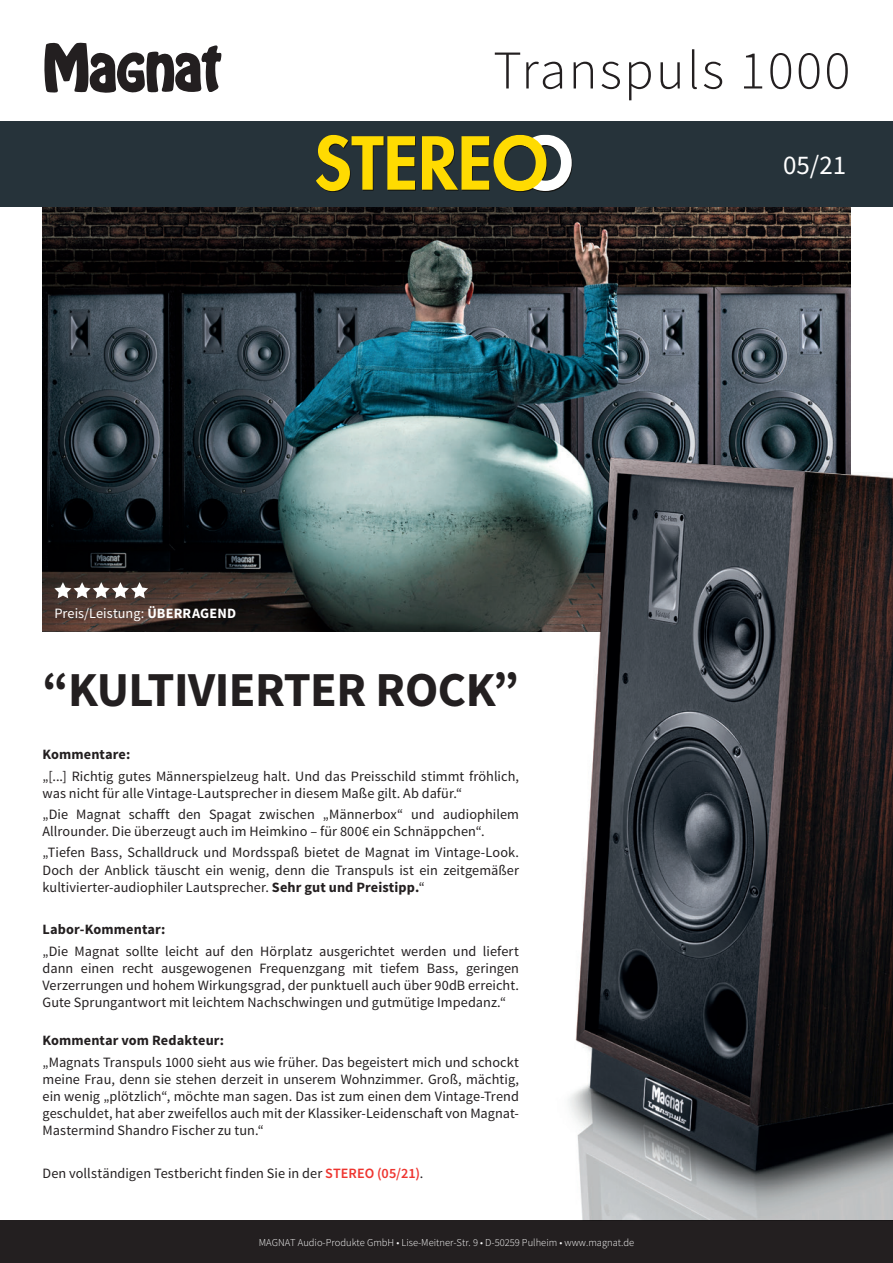
<style>
.page{position:relative;width:893px;height:1263px;background:#fff}
.page>*{position:absolute;margin:0;border:0;box-sizing:border-box;transform-origin:0 0}
.t1{font:300 54.6px "Source Sans Pro";letter-spacing:.04em;color:#231f20}
.t2{font:700 48.75px "Source Sans Pro";letter-spacing:-.01em;color:#231f20}
.t3{font:27px "Source Sans Pro";color:#fff}
.t4{font:14.25px/17.1px "Source Sans Pro";letter-spacing:.005em;color:#231f20;text-align:justify}
.t5{font:700 14.25px "Source Sans Pro";letter-spacing:.01em;color:#231f20}
.t6{font:14.25px "Source Sans Pro";letter-spacing:.005em;color:#fff}
.t7{font:300 10.5px "Source Sans Pro";color:#fff}
.s1{font-weight:700}
.s2{font-weight:600;color:#ee342f}
</style>
<div class="page">
<div style="left:0;top:1220px;width:893px;height:43px;background:#231f20"></div>
<img style="left:43px;top:207px;width:807px;height:424px">
<svg style="left:44px;top:43px;width:177px;height:50px"></svg>
<img style="left:474px;top:451px;width:419px;height:769px">
<img style="left:577px;top:458px;width:316px;height:712px">
<div style="left:0;top:121px;width:893px;height:86px;background:#26333a"></div>
<svg style="left:316px;top:135px;width:100px;height:57px"></svg>
<svg style="left:422px;top:135px;width:150px;height:57px"></svg>
<svg style="left:54px;top:582px;width:94px;height:16px"></svg>
<h1 class="t1" style="left:493px;top:37px;width:359px">Transpuls 1000</h1>
<h3 class="t3" style="left:783px;top:148px;width:65px">05/21</h3>
<p class="t6" style="left:54px;top:604px;width:183px">Preis/Leistung: <span class="s1">ÜBERRAGEND</span></p>
<h2 class="t2" style="left:43px;top:658px;width:478px">“KULTIVIERTER ROCK”</h2>
<p class="t5" style="left:43px;top:745px;width:89px">Kommentare:</p>
<p class="t4" style="left:43px;top:767px;width:478px">„[...] Richtig gutes Männerspielzeug halt. Und das Preisschild stimmt fröhlich, was nicht für alle Vintage-Lautsprecher in diesem Maße gilt. Ab dafür.“</p>
<p class="t4" style="left:43px;top:806px;width:478px">„Die Magnat schafft den Spagat zwischen „Männerbox“ und audiophilem<br>Allrounder. Die überzeugt auch im Heimkino – für 800€ ein Schnäppchen“.</p>
<p class="t4" style="left:43px;top:844px;width:478px">„Tiefen Bass, Schalldruck und Mordsspaß bietet de Magnat im Vintage-Look.<br>Doch der Anblick täuscht ein wenig, denn die Transpuls ist ein zeitgemäßer kultivierter-audiophiler Lautsprecher. <span class="s1">Sehr gut und Preistipp.</span>“</p>
<p class="t5" style="left:43px;top:920px;width:124px">Labor-Kommentar:</p>
<p class="t4" style="left:43px;top:943px;width:478px">„Die Magnat sollte leicht auf den Hörplatz ausgerichtet werden und liefert dann einen recht ausgewogenen Frequenzgang mit tiefem Bass, geringen Verzerrungen und hohem Wirkungsgrad, der punktuell auch über 90dB erreicht.<br>Gute Sprungantwort mit leichtem Nachschwingen und gutmütige Impedanz.“</p>
<p class="t5" style="left:43px;top:1031px;width:183px">Kommentar vom Redakteur:</p>
<p class="t4" style="left:43px;top:1054px;width:478px">„Magnats Transpuls 1000 sieht aus wie früher. Das begeistert mich und schockt meine Frau, denn sie stehen derzeit in unserem Wohnzimmer. Groß, mächtig, ein wenig „plötzlich“, möchte man sagen. Das ist zum einen dem Vintage-Trend geschuldet, hat aber zweifellos auch mit der Klassiker-Leidenschaft von Magnat-Mastermind Shandro Fischer zu tun.“</p>
<p class="t4" style="left:43px;top:1165px;width:382px">Den vollständigen Testbericht finden Sie in der <span class="s2">STEREO (05/21)</span>.</p>
<p class="t7" style="left:259px;top:1236px;width:377px">MAGNAT Audio-Produkte GmbH • Lise-Meitner-Str. 9 • D-50259 Pulheim • www.magnat.de</p>
</div>
